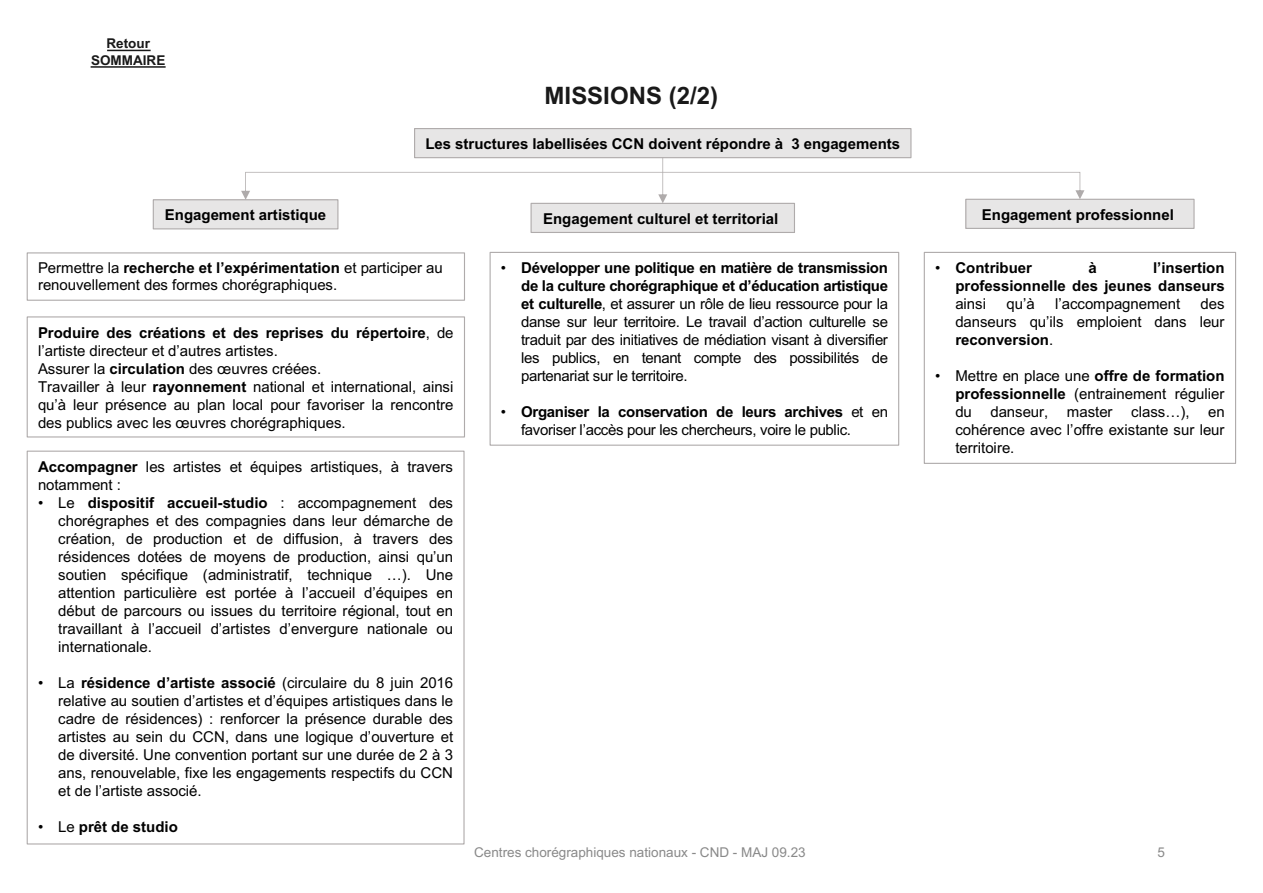
<style>
.page{position:relative;width:1263px;height:893px;background:#fff}
.page>*{position:absolute;margin:0;border:0;box-sizing:border-box;transform-origin:0 0}
.t1{font:700 24px "Arial";letter-spacing:.005em;color:#191919}
.t2{font:15px/18px "Arial";letter-spacing:-.005em;color:#000;text-align:justify}
.t3{font:700 15px/18px "Arial";color:#000;text-align:right}
.t4{font:15px/18px "Arial";letter-spacing:-.025em;color:#000}
.t5{font:13.5px "Arial";color:#898989}
.t6{font:700 13.5px/16.5px "Arial";color:#191919;text-align:center}
.s1{font-weight:700}
.s2{font-weight:400}
</style>
<div class="page">
<div style="left:415px;top:129px;width:496px;height:29px;background:#e7e6e6"></div>
<div style="left:414px;top:128px;width:498px;height:30px;border:1px solid #afabab"></div>
<svg style="left:107px;top:50px;width:44px;height:1px"></svg>
<svg style="left:91px;top:66px;width:75px;height:2px"></svg>
<div style="left:153px;top:200px;width:185px;height:29px;background:#e7e6e6"></div>
<div style="left:153px;top:199px;width:185px;height:30px;border:1px solid #afabab"></div>
<div style="left:531px;top:203px;width:263px;height:29px;background:#e7e6e6"></div>
<div style="left:531px;top:203px;width:264px;height:30px;border:1px solid #afabab"></div>
<div style="left:966px;top:199px;width:228px;height:29px;background:#e7e6e6"></div>
<div style="left:965px;top:199px;width:230px;height:30px;border:1px solid #afabab"></div>
<div style="left:27px;top:252px;width:438px;height:49px;border:1px solid #afabab"></div>
<div style="left:27px;top:316px;width:438px;height:121px;border:1px solid #afabab"></div>
<div style="left:490px;top:252px;width:409px;height:193px;border:1px solid #afabab"></div>
<div style="left:924px;top:252px;width:312px;height:212px;border:1px solid #afabab"></div>
<svg style="left:241px;top:158px;width:843px;height:45px"></svg>
<p class="t6" style="left:91px;top:35px;width:76px">Retour<br>SOMMAIRE</p>
<h1 class="t1" style="left:545px;top:82px;width:175px">MISSIONS (2/2)</h1>
<p class="t3" style="left:425px;top:135px;width:476px">Les structures labellisées CCN doivent répondre à 3 engagements</p>
<p class="t3" style="left:165px;top:206px;width:163px">Engagement artistique</p>
<p class="t3" style="left:543px;top:209px;width:237px">Engagement culturel et territorial</p>
<p class="t3" style="left:982px;top:205px;width:194px">Engagement professionnel</p>
<p class="t2" style="left:38px;top:260px;width:406px;line-height:16.5px">Permettre la <span class="s1">recherche et l’expérimentation</span> et participer au renouvellement des formes chorégraphiques.</p>
<p class="t2" style="left:38px;top:323px;width:417px;text-align:left"><span class="s1">Produire des créations et des reprises du répertoire</span>, de l’artiste directeur et d’autres artistes.<br>Assurer la <span class="s1">circulation</span> des œuvres créées.<br>Travailler à leur <span class="s1">rayonnement</span> national et international, ainsi qu’à leur présence au plan local pour favoriser la rencontre des publics avec les œuvres chorégraphiques.</p>
<p class="t2" style="left:38px;top:457px;width:417px"><span class="s1">Accompagner</span> les artistes et équipes artistiques, à travers notamment :</p>
<p class="t2" style="left:58px;top:493px;width:396px;text-indent:-20px">• Le <span class="s1">dispositif accueil-studio</span> : accompagnement des chorégraphes et des compagnies dans leur démarche de création, de production et de diffusion, à travers des résidences dotées de moyens de production, ainsi qu’un soutien spécifique (administratif, technique …). Une attention particulière est portée à l’accueil d’équipes en début de parcours ou issues du territoire régional, tout en travaillant à l’accueil d’artistes d’envergure nationale ou internationale.</p>
<p class="t2" style="left:58px;top:673px;width:396px;text-indent:-20px">• La <span class="s1">résidence d’artiste associé</span> (circulaire du 8 juin 2016 relative au soutien d’artistes et d’équipes artistiques dans le cadre de résidences) : renforcer la présence durable des artistes au sein du CCN, dans une logique d’ouverture et de diversité. Une convention portant sur une durée de 2 à 3 ans, renouvelable, fixe les engagements respectifs du CCN et de l’artiste associé.</p>
<p class="t3" style="left:38px;top:817px;width:141px"><span class="s2">• Le</span> prêt de studio</p>
<p class="t2" style="left:521px;top:258px;width:368px;text-indent:-20px">• <span class="s1">Développer une politique en matière de transmission de la culture chorégraphique et d’éducation artistique et culturelle</span>, et assurer un rôle de lieu ressource pour la danse sur leur territoire. Le travail d’action culturelle se traduit par des initiatives de médiation visant à diversifier les publics, en tenant compte des possibilités de partenariat sur le territoire.</p>
<p class="t4" style="left:521px;top:402px;width:368px;text-indent:-20px">• <span class="s1">Organiser la conservation de leurs archives</span> et en favoriser l’accès pour les chercheurs, voire le public.</p>
<p class="t5" style="left:474px;top:845px;width:333px">Centres chorégraphiques nationaux - CND - MAJ 09.23</p>
<p class="t3" style="left:935px;top:258px;width:98px"><span class="s2">•</span> Contribuer</p>
<p class="t3" style="left:1088px;top:258px;width:10px">à</p>
<p class="t3" style="left:955px;top:258px;width:271px">l’insertion<br>professionnelle des jeunes danseurs</p>
<p class="t2" style="left:955px;top:294px;width:32px">ainsi</p>
<p class="t2" style="left:1007px;top:294px;width:30px">qu’à</p>
<p class="t2" style="left:1055px;top:294px;width:127px">l’accompagnement</p>
<p class="t2" style="left:955px;top:294px;width:271px;text-indent:245px">des danseurs qu’ils emploient dans leur <span class="s1">reconversion</span>.</p>
<p class="t2" style="left:955px;top:366px;width:271px;text-indent:-20px">• Mettre en place une <span class="s1">offre de formation professionnelle</span> (entrainement régulier du danseur, master class…), en cohérence avec l’offre existante sur leur territoire.</p>
<p class="t5" style="left:1158px;top:845px;width:9px">5</p>
</div>
